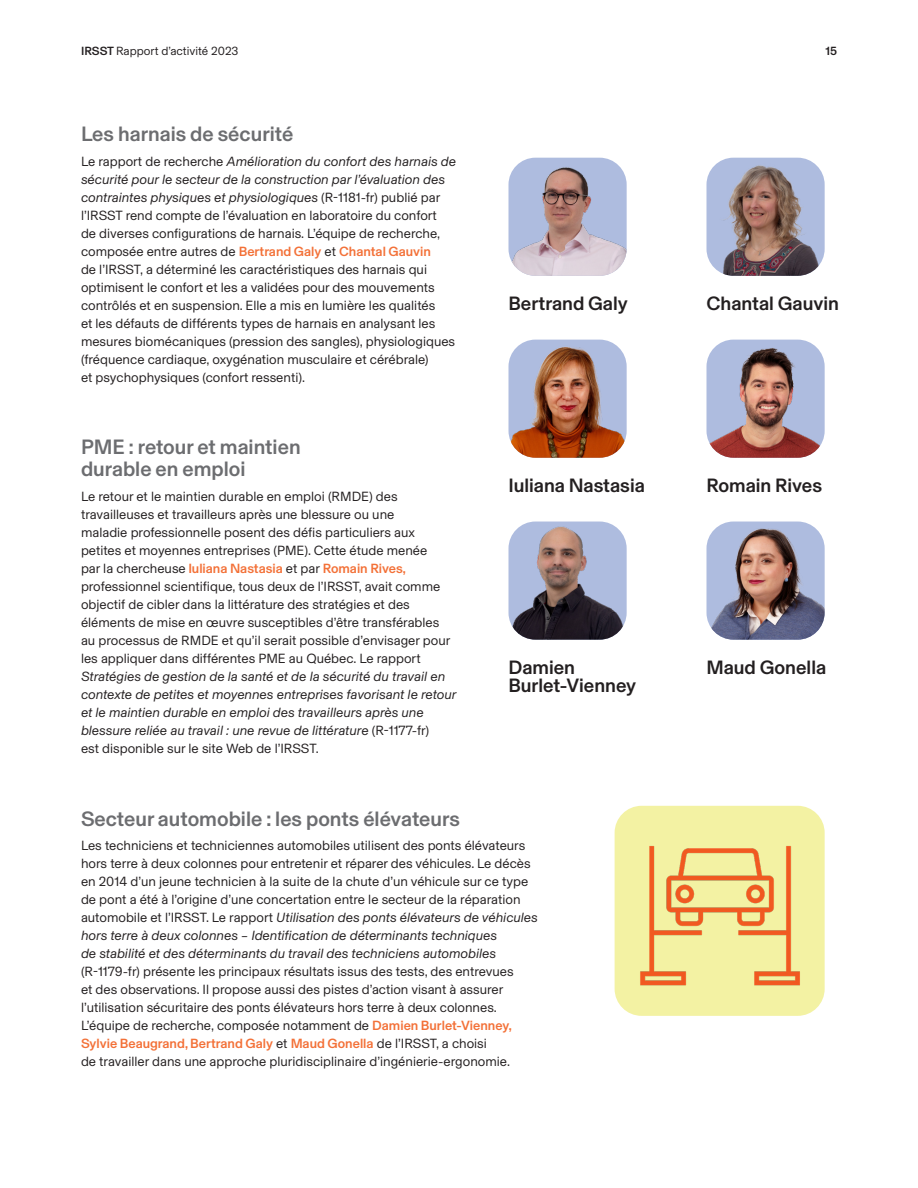
<style>
.page{position:relative;width:918px;height:1188px;background:#fff}
.page>*{position:absolute;margin:0;border:0;box-sizing:border-box;transform-origin:0 0}
.t1{font:500 21px/22.5px "Basel Grotesk";color:#6c6d70}
.t2{font:500 19.5px/18px "Basel Grotesk";color:#231f20}
.t3{font:13.5px/18px "Basel Grotesk";color:#231f20}
.t4{font:italic 13.5px/18px "Basel Grotesk";color:#231f20}
.t5{font:12px "Basel Grotesk";color:#231f20}
.t6{font:500 12px "Basel Grotesk";color:#231f20}
.s1{font-weight:500}
.s2{font-style:italic}
.s3{font-weight:500;color:#f37138}
.s4{font-style:normal}
</style>
<div class="page">
<img style="left:508px;top:158px;width:119px;height:118px">
<img style="left:508px;top:340px;width:119px;height:118px">
<img style="left:508px;top:522px;width:119px;height:118px">
<img style="left:706px;top:158px;width:119px;height:118px">
<img style="left:706px;top:340px;width:119px;height:118px">
<img style="left:706px;top:522px;width:119px;height:118px">
<div style="left:615px;top:806px;width:210px;height:210px;background:#f3f2a3;border-radius:27px"></div>
<img style="left:640px;top:846px;width:160px;height:140px">
<p class="t5" style="left:81px;top:42px;width:159px"><span class="s1">IRSST</span> Rapport d’activité 2023</p>
<p class="t6" style="left:825px;top:42px;width:13px">15</p>
<h1 class="t1" style="left:81px;top:122px;width:214px">Les harnais de sécurité</h1>
<p class="t3" style="left:81px;top:152px;width:377px">Le rapport de recherche <span class="s2">Amélioration du confort des harnais de sécurité pour le secteur de la construction par l’évaluation des contraintes physiques et physiologiques</span> (R-1181-fr) publié par l’IRSST rend compte de l’évaluation en laboratoire du confort<br>de diverses configurations de harnais. L’équipe de recherche, composée entre autres de <span class="s3">Bertrand Galy</span> et <span class="s3">Chantal Gauvin<br></span>de l’IRSST, a déterminé les caractéristiques des harnais qui optimisent le confort et les a validées pour des mouvements contrôlés et en suspension. Elle a mis en lumière les qualités<br>et les défauts de différents types de harnais en analysant les mesures biomécaniques (pression des sangles), physiologiques (fréquence cardiaque, oxygénation musculaire et cérébrale)<br>et psychophysiques (confort ressenti).</p>
<h1 class="t1" style="left:81px;top:434px;width:221px">PME : retour et maintien durable en emploi</h1>
<p class="t3" style="left:81px;top:487px;width:371px">Le retour et le maintien durable en emploi (RMDE) des travailleuses et travailleurs après une blessure ou une<br>maladie professionnelle posent des défis particuliers aux petites et moyennes entreprises (PME). Cette étude menée<br>par la chercheuse <span class="s3">Iuliana Nastasia</span> et par <span class="s3">Romain Rives, </span>professionnel scientifique, tous deux de l’IRSST, avait comme objectif de cibler dans la littérature des stratégies et des éléments de mise en œuvre susceptibles d’être transférables au processus de RMDE et qu’il serait possible d’envisager pour les appliquer dans différentes PME au Québec. Le rapport</p>
<p class="t4" style="left:81px;top:666px;width:377px">Stratégies de gestion de la santé et de la sécurité du travail en contexte de petites et moyennes entreprises favorisant le retour et le maintien durable en emploi des travailleurs après une blessure reliée au travail : une revue de littérature <span class="s4">(R-1177-fr)<br>est disponible sur le site Web de l’IRSST.</span></p>
<h2 class="t2" style="left:508px;top:294px;width:121px">Bertrand Galy</h2>
<h2 class="t2" style="left:508px;top:476px;width:138px">Iuliana Nastasia</h2>
<h2 class="t2" style="left:508px;top:658px;width:129px">Damien<br>Burlet-Vienney</h2>
<h1 class="t1" style="left:81px;top:806px;width:380px">Secteur automobile : les ponts élévateurs</h1>
<p class="t3" style="left:81px;top:836px;width:458px">Les techniciens et techniciennes automobiles utilisent des ponts élévateurs hors terre à deux colonnes pour entretenir et réparer des véhicules. Le décès en 2014 d’un jeune technicien à la suite de la chute d’un véhicule sur ce type de pont a été à l’origine d’une concertation entre le secteur de la réparation automobile et l’IRSST. Le rapport <span class="s2">Utilisation des ponts élévateurs de véhicules hors terre à deux colonnes – Identification de déterminants techniques<br>de stabilité et des déterminants du travail des techniciens automobiles</span></p>
<p class="t3" style="left:81px;top:962px;width:434px">(R-1179-fr) présente les principaux résultats issus des tests, des entrevues et des observations. Il propose aussi des pistes d’action visant à assurer l’utilisation sécuritaire des ponts élévateurs hors terre à deux colonnes.<br>L’équipe de recherche, composée notamment de <span class="s3">Damien Burlet-Vienney, Sylvie Beaugrand, Bertrand Galy</span> et <span class="s3">Maud Gonella</span> de l’IRSST, a choisi<br>de travailler dans une approche pluridisciplinaire d’ingénierie-ergonomie.</p>
<h2 class="t2" style="left:707px;top:294px;width:134px">Chantal Gauvin</h2>
<h2 class="t2" style="left:707px;top:476px;width:117px">Romain Rives</h2>
<h2 class="t2" style="left:707px;top:658px;width:121px">Maud Gonella</h2>
</div>
